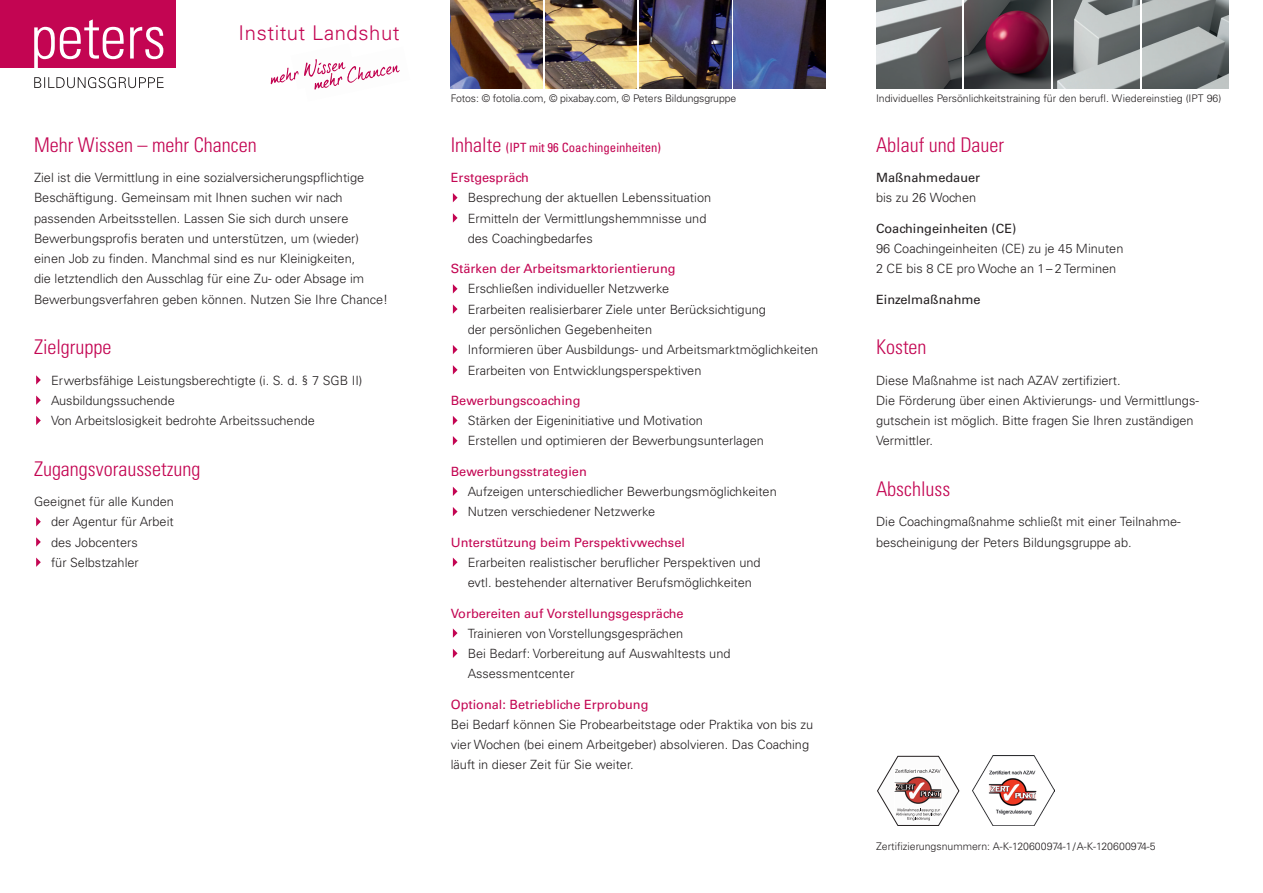
<style>
.page{position:relative;width:1263px;height:893px;background:#fff}
.page>*{position:absolute;margin:0;border:0;box-sizing:border-box;transform-origin:0 0}
.t1{font:300 condensed 20.25px "Univers LT";color:#c30552}
.t2{font:300 20.25px "Univers LT";letter-spacing:.03em;color:#c30552}
.t3{font:300 12.75px/20.2px "Univers LT";color:#231f20}
.t4{font:12.75px "Univers LT";color:#c30552}
.t5{font:12.75px "Univers LT";color:#231f20}
.t6{font:condensed 12.75px "Univers LT";color:#c30552}
.t7{font:300 10.5px "Univers LT";color:#231f20}
.s1{font-weight:300;font-size:20.25px}
</style>
<div class="page">
<svg style="left:34px;top:77px;width:130px;height:11px"></svg>
<div style="left:0;top:0;width:175px;height:68px;background:#c30552"></div>
<svg style="left:34px;top:19px;width:90px;height:49px"></svg>
<svg style="left:130px;top:27px;width:33px;height:32px"></svg>
<img style="left:876px;top:0;width:86px;height:88px">
<img style="left:965px;top:0;width:86px;height:88px">
<img style="left:1054px;top:0;width:86px;height:88px">
<img style="left:1143px;top:0;width:85px;height:88px">
<img style="left:451px;top:0;width:91px;height:88px">
<img style="left:545px;top:0;width:92px;height:88px">
<img style="left:639px;top:0;width:92px;height:88px">
<img style="left:734px;top:0;width:91px;height:88px">
<svg style="left:36px;top:375px;width:5px;height:10px"></svg>
<svg style="left:36px;top:396px;width:5px;height:9px"></svg>
<svg style="left:36px;top:416px;width:5px;height:9px"></svg>
<svg style="left:36px;top:517px;width:5px;height:9px"></svg>
<svg style="left:36px;top:537px;width:5px;height:10px"></svg>
<svg style="left:36px;top:558px;width:5px;height:9px"></svg>
<svg style="left:877px;top:756px;width:82px;height:70px"></svg>
<img style="left:972px;top:756px;width:82px;height:70px">
<svg style="left:453px;top:193px;width:4px;height:9px"></svg>
<svg style="left:453px;top:213px;width:4px;height:10px"></svg>
<svg style="left:453px;top:284px;width:4px;height:9px"></svg>
<svg style="left:453px;top:304px;width:4px;height:10px"></svg>
<svg style="left:453px;top:345px;width:4px;height:9px"></svg>
<svg style="left:453px;top:365px;width:4px;height:9px"></svg>
<svg style="left:453px;top:416px;width:4px;height:9px"></svg>
<svg style="left:453px;top:436px;width:4px;height:9px"></svg>
<svg style="left:453px;top:487px;width:4px;height:9px"></svg>
<svg style="left:453px;top:507px;width:4px;height:9px"></svg>
<svg style="left:453px;top:558px;width:4px;height:9px"></svg>
<svg style="left:453px;top:628px;width:4px;height:10px"></svg>
<svg style="left:453px;top:649px;width:4px;height:9px"></svg>
<svg style="left:304px;top:59px;width:96px;height:31px"></svg>
<svg style="left:271px;top:68px;width:27px;height:16px"></svg>
<h1 class="t2" style="left:239px;top:20px;width:163px">Institut Landshut</h1>
<h1 class="t1" style="left:34px;top:133px;width:224px">Mehr Wissen – mehr Chancen</h1>
<p class="t3" style="left:34px;top:167px;width:356px">Ziel ist die Vermittlung in eine sozialversicherungspflichtige Beschäftigung. Gemeinsam mit Ihnen suchen wir nach passenden Arbeitsstellen. Lassen Sie sich durch unsere Bewerbungsprofis beraten und unterstützen, um (wieder) einen Job zu finden. Manchmal sind es nur Kleinigkeiten,<br>die letztendlich den Ausschlag für eine Zu- oder Absage im Bewerbungsverfahren geben können. Nutzen Sie Ihre Chance!</p>
<h1 class="t1" style="left:34px;top:335px;width:79px">Zielgruppe</h1>
<p class="t3" style="left:51px;top:370px;width:313px">Erwerbsfähige Leistungsberechtigte (i. S. d. § 7 SGB II)<br>Ausbildungssuchende<br>Von Arbeitslosigkeit bedrohte Arbeitssuchende</p>
<h1 class="t1" style="left:34px;top:457px;width:168px">Zugangsvoraussetzung</h1>
<p class="t3" style="left:51px;top:491px;width:125px;text-indent:-17px">Geeignet für alle Kunden der Agentur für Arbeit des Jobcenters<br>für Selbstzahler</p>
<p class="t7" style="left:451px;top:92px;width:287px">Fotos: © fotolia.com, © pixabay.com, © Peters Bildungsgruppe</p>
<p class="t6" style="left:451px;top:139px;width:212px"><span class="s1">Inhalte</span> (IPT mit 96 Coachingeinheiten)</p>
<p class="t4" style="left:451px;top:170px;width:80px">Erstgespräch</p>
<p class="t3" style="left:468px;top:188px;width:245px">Besprechung der aktuellen Lebenssituation<br>Ermitteln der Vermittlungshemmnisse und des Coaching bedarfes</p>
<p class="t4" style="left:451px;top:261px;width:226px">Stärken der Arbeitsmarktorientierung</p>
<p class="t3" style="left:468px;top:279px;width:352px">Erschließen individueller Netzwerke<br>Erarbeiten realisierbarer Ziele unter Berücksichtigung<br>der persönlichen Gegebenheiten<br>Informieren über Ausbildungs- und Arbeitsmarktmöglichkeiten Erarbeiten von Entwicklungsperspektiven</p>
<p class="t4" style="left:451px;top:393px;width:131px">Bewerbungscoaching</p>
<p class="t3" style="left:468px;top:410px;width:298px">Stärken der Eigeninitiative und Motivation<br>Erstellen und optimieren der Bewerbungsunterlagen</p>
<p class="t4" style="left:451px;top:464px;width:138px">Bewerbungsstrategien</p>
<p class="t3" style="left:468px;top:481px;width:310px">Aufzeigen unterschiedlicher Bewerbungsmöglichkeiten<br>Nutzen verschiedener Netzwerke</p>
<p class="t4" style="left:451px;top:535px;width:236px">Unterstützung beim Perspektivwechsel</p>
<p class="t3" style="left:468px;top:552px;width:294px">Erarbeiten realistischer beruflicher Perspektiven und evtl. bestehender alternativer Berufsmöglichkeiten</p>
<p class="t4" style="left:451px;top:605px;width:234px">Vorbereiten auf Vorstellungsgespräche</p>
<p class="t3" style="left:468px;top:623px;width:264px">Trainieren von Vorstellungsgesprächen<br>Bei Bedarf: Vorbereitung auf Auswahltests und<br>Assessmentcenter</p>
<p class="t4" style="left:451px;top:697px;width:199px">Optional: Betriebliche Erprobung</p>
<p class="t3" style="left:451px;top:714px;width:364px">Bei Bedarf können Sie Probearbeitstage oder Praktika von bis zu vier Wochen (bei einem Arbeitgeber) absolvieren. Das Coaching läuft in dieser Zeit für Sie weiter.</p>
<p class="t7" style="left:876px;top:92px;width:347px">Individuelles Persönlichkeitstraining für den berufl. Wiedereinstieg (IPT 96)</p>
<h1 class="t1" style="left:876px;top:133px;width:130px">Ablauf und Dauer</h1>
<p class="t5" style="left:876px;top:170px;width:106px">Maßnahmedauer</p>
<p class="t3" style="left:876px;top:188px;width:102px">bis zu 26 Wochen</p>
<p class="t5" style="left:876px;top:221px;width:142px">Coachingeinheiten (CE)</p>
<p class="t3" style="left:876px;top:238px;width:249px">96 Coachingeinheiten (CE) zu je 45 Minuten<br>2 CE bis 8 CE pro Woche an 1 – 2 Terminen</p>
<p class="t5" style="left:876px;top:291px;width:106px">Einzelmaßnahme</p>
<h1 class="t1" style="left:876px;top:335px;width:52px">Kosten</h1>
<p class="t3" style="left:876px;top:370px;width:324px">Diese Maßnahme ist nach AZAV zertifiziert.<br>Die Förderung über einen Aktivierungs- und Vermittlungs&shy;gutschein ist möglich. Bitte fragen Sie Ihren zuständigen Vermittler.</p>
<h1 class="t1" style="left:876px;top:477px;width:76px">Abschluss</h1>
<p class="t3" style="left:876px;top:512px;width:306px">Die Coachingmaßnahme schließt mit einer Teilnahme&shy;bescheinigung der Peters Bildungsgruppe ab.</p>
<p class="t7" style="left:876px;top:840px;width:281px">Zertifizierungsnummern: A-K-120600974-1 / A-K-120600974-5</p>
</div>
